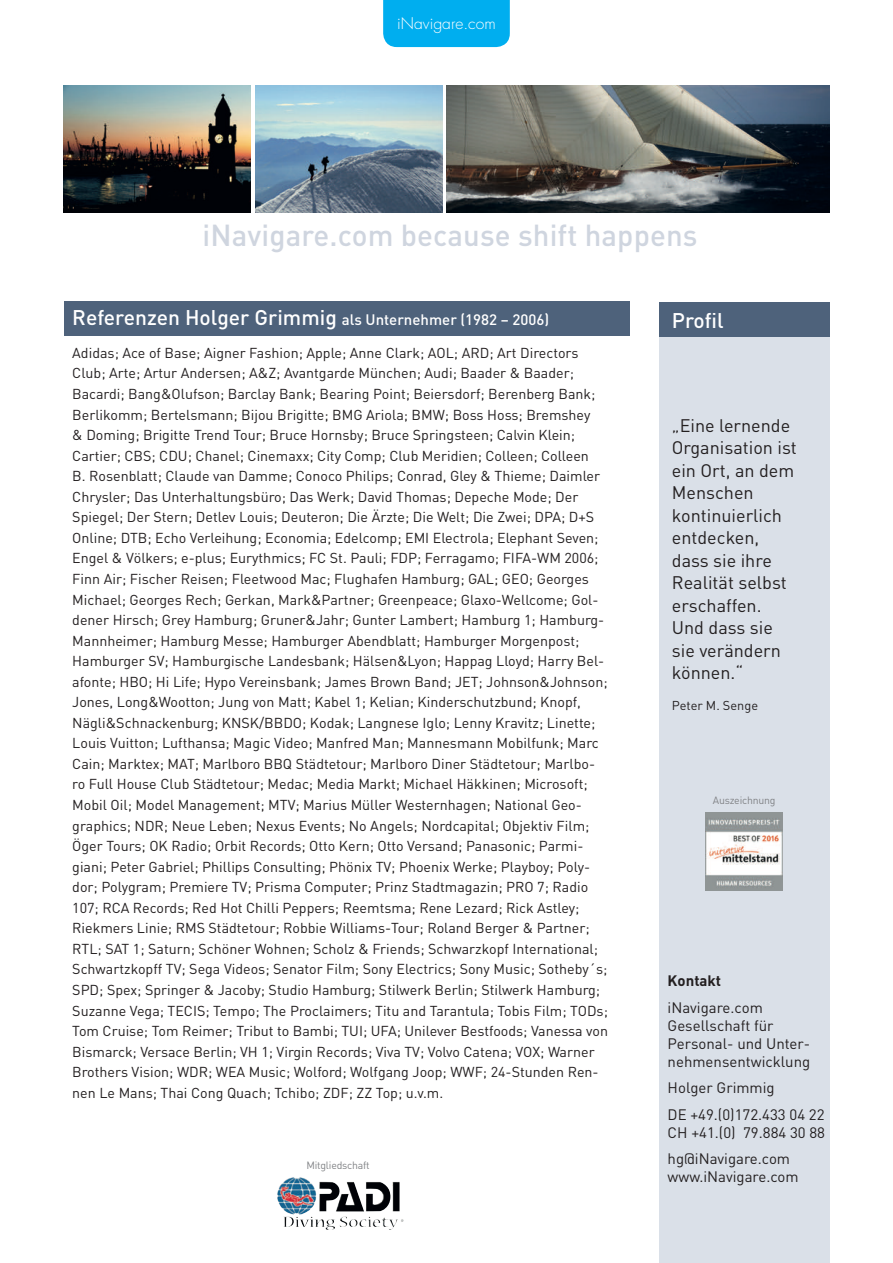
<style>
.page{position:relative;width:893px;height:1263px;background:#fff}
.page>*{position:absolute;margin:0;border:0;box-sizing:border-box;transform-origin:0 0}
.t1{font:500 30px "DIN";letter-spacing:.005em;color:#cfd5df}
.t2{font:500 21px "DIN";color:#fff}
.t3{font:18px/22.5px "DIN";color:#231f20}
.t4{font:300 15.75px "Futura";color:#fff}
.t5{font:15px/18px "DIN";color:#231f20}
.t6{font:500 15px "DIN";color:#fff}
.t7{font:700 15px "DIN";color:#231f20}
.t8{font:14.25px/20.5px "DIN";color:#231f20}
.t9{font:12.75px "DIN";color:#231f20}
.t10{font:10.5px "DIN";letter-spacing:-.02em;color:#808285}
.s1{font-size:21px}
</style>
<div class="page">
<div style="left:659px;top:307px;width:170px;height:956px;background:#dae0e8"></div>
<div style="left:659px;top:302px;width:170px;height:35px;background:#4e627b"></div>
<img style="left:446px;top:85px;width:383px;height:128px">
<svg style="left:255px;top:85px;width:187px;height:128px;background:#829fb0"></svg>
<img style="left:64px;top:85px;width:187px;height:128px">
<div style="left:64px;top:302px;width:565px;height:34px;background:#4e627b"></div>
<img style="left:705px;top:812px;width:78px;height:78px">
<img style="left:277px;top:1177px;width:123px;height:50px">
<div style="left:383px;top:0;width:127px;height:47px;background:#00aeef"></div>
<p class="t4" style="left:397px;top:13px;width:100px">iNavigare.com</p>
<h1 class="t1" style="left:203px;top:216px;width:497px">iNavigare.com because shift happens</h1>
<p class="t6" style="left:72px;top:310px;width:478px"><span class="s1">Referenzen Holger Grimmig</span> als Unternehmer (1982 – 2006)</p>
<p class="t8" style="left:72px;top:342px;width:537px">Adidas; Ace of Base; Aigner Fashion; Apple; Anne Clark; AOL; ARD; Art Directors Club; Arte; Artur Andersen; A&amp;Z; Avantgarde München; Audi; Baader &amp; Baader; Bacardi; Bang&amp;Olufson; Barclay Bank; Bearing Point; Beiersdorf; Berenberg Bank; Berlikomm; Bertelsmann; Bijou Brigitte; BMG Ariola; BMW; Boss Hoss; Bremshey<br>&amp; Doming; Brigitte Trend Tour; Bruce Hornsby; Bruce Springsteen; Calvin Klein; Cartier; CBS; CDU; Chanel; Cinemaxx; City Comp; Club Meridien; Colleen; Colleen<br>B. Rosenblatt; Claude van Damme; Conoco Philips; Conrad, Gley &amp; Thieme; Daimler Chrysler; Das Unterhaltungsbüro; Das Werk; David Thomas; Depeche Mode; Der Spiegel; Der Stern; Detlev Louis; Deuteron; Die Ärzte; Die Welt; Die Zwei; DPA; D+S Online; DTB; Echo Verleihung; Economia; Edelcomp; EMI Electrola; Elephant Seven; Engel &amp; Völkers; e-plus; Eurythmics; FC St. Pauli; FDP; Ferragamo; FIFA-WM 2006; Finn Air; Fischer Reisen; Fleetwood Mac; Flughafen Hamburg; GAL; GEO; Georges Michael; Georges Rech; Gerkan, Mark&amp;Partner; Greenpeace; Glaxo-Wellcome; Gol&shy;dener Hirsch; Grey Hamburg; Gruner&amp;Jahr; Gunter Lambert; Hamburg 1; Hamburg-Mannheimer; Hamburg Messe; Hamburger Abendblatt; Hamburger Morgenpost; Hamburger SV; Hamburgische Landesbank; Hälsen&amp;Lyon; Happag Lloyd; Harry Bel&shy;afonte; HBO; Hi Life; Hypo Vereinsbank; James Brown Band; JET; Johnson&amp;Johnson; Jones, Long&amp;Wootton; Jung von Matt; Kabel 1; Kelian; Kinderschutzbund; Knopf, Nägli&amp;Schnackenburg; KNSK/BBDO; Kodak; Langnese Iglo; Lenny Kravitz; Linette; Louis Vuitton; Lufthansa; Magic Video; Manfred Man; Mannesmann Mobilfunk; Marc Cain; Marktex; MAT; Marlboro BBQ Städtetour; Marlboro Diner Städtetour; Marlbo&shy;ro Full House Club Städtetour; Medac; Media Markt; Michael Häkkinen; Microsoft; Mobil Oil; Model Management; MTV; Marius Müller Westernhagen; National Geo&shy;graphics; NDR; Neue Leben; Nexus Events; No Angels; Nordcapital; Objektiv Film; Öger Tours; OK Radio; Orbit Records; Otto Kern; Otto Versand; Panasonic; Parmi&shy;giani; Peter Gabriel; Phillips Consulting; Phönix TV; Phoenix Werke; Playboy; Poly&shy;dor; Polygram; Premiere TV; Prisma Computer; Prinz Stadtmagazin; PRO 7; Radio 107; RCA Records; Red Hot Chilli Peppers; Reemtsma; Rene Lezard; Rick Astley; Riekmers Linie; RMS Städtetour; Robbie Williams-Tour; Roland Berger &amp; Partner; RTL; SAT 1; Saturn; Schöner Wohnen; Scholz &amp; Friends; Schwarzkopf International; Schwartzkopff TV; Sega Videos; Senator Film; Sony Electrics; Sony Music; Sotheby´s; SPD; Spex; Springer &amp; Jacoby; Studio Hamburg; Stilwerk Berlin; Stilwerk Hamburg; Suzanne Vega; TECIS; Tempo; The Proclaimers; Titu and Tarantula; Tobis Film; TODs; Tom Cruise; Tom Reimer; Tribut to Bambi; TUI; UFA; Unilever Bestfoods; Vanessa von Bismarck; Versace Berlin; VH 1; Virgin Records; Viva TV; Volvo Catena; VOX; Warner Brothers Vision; WDR; WEA Music; Wolford; Wolfgang Joop; WWF; 24-Stunden Ren&shy;nen Le Mans; Thai Cong Quach; Tchibo; ZDF; ZZ Top; u.v.m.</p>
<p class="t10" style="left:306px;top:1159px;width:65px">Mitgliedschaft</p>
<h2 class="t2" style="left:672px;top:307px;width:53px">Profil</h2>
<p class="t3" style="left:672px;top:414px;width:126px">„Eine lernende<br>Organisation ist ein Ort, an dem<br>Menschen kontinuierlich entdecken, dass sie ihre<br>Realität selbst erschaffen.<br>Und dass sie sie verändern können.“</p>
<p class="t9" style="left:672px;top:698px;width:88px">Peter M. Senge</p>
<p class="t10" style="left:713px;top:793px;width:64px">Auszeichnung</p>
<p class="t7" style="left:668px;top:971px;width:55px">Kontakt</p>
<p class="t5" style="left:668px;top:998px;width:144px">iNavigare.com<br>Gesellschaft für<br>Personal- und Unter&shy;nehmensentwicklung</p>
<p class="t5" style="left:668px;top:1074px;width:158px;line-height:26.5px">Holger Grimmig<br>DE +49.(0)172.433 04 22</p>
<p class="t5" style="left:668px;top:1119px;width:159px;line-height:26.5px">CH +41.(0) 79.884 30 88 hg@iNavigare.com</p>
<p class="t5" style="left:668px;top:1167px;width:133px">www.iNavigare.com</p>
</div>
